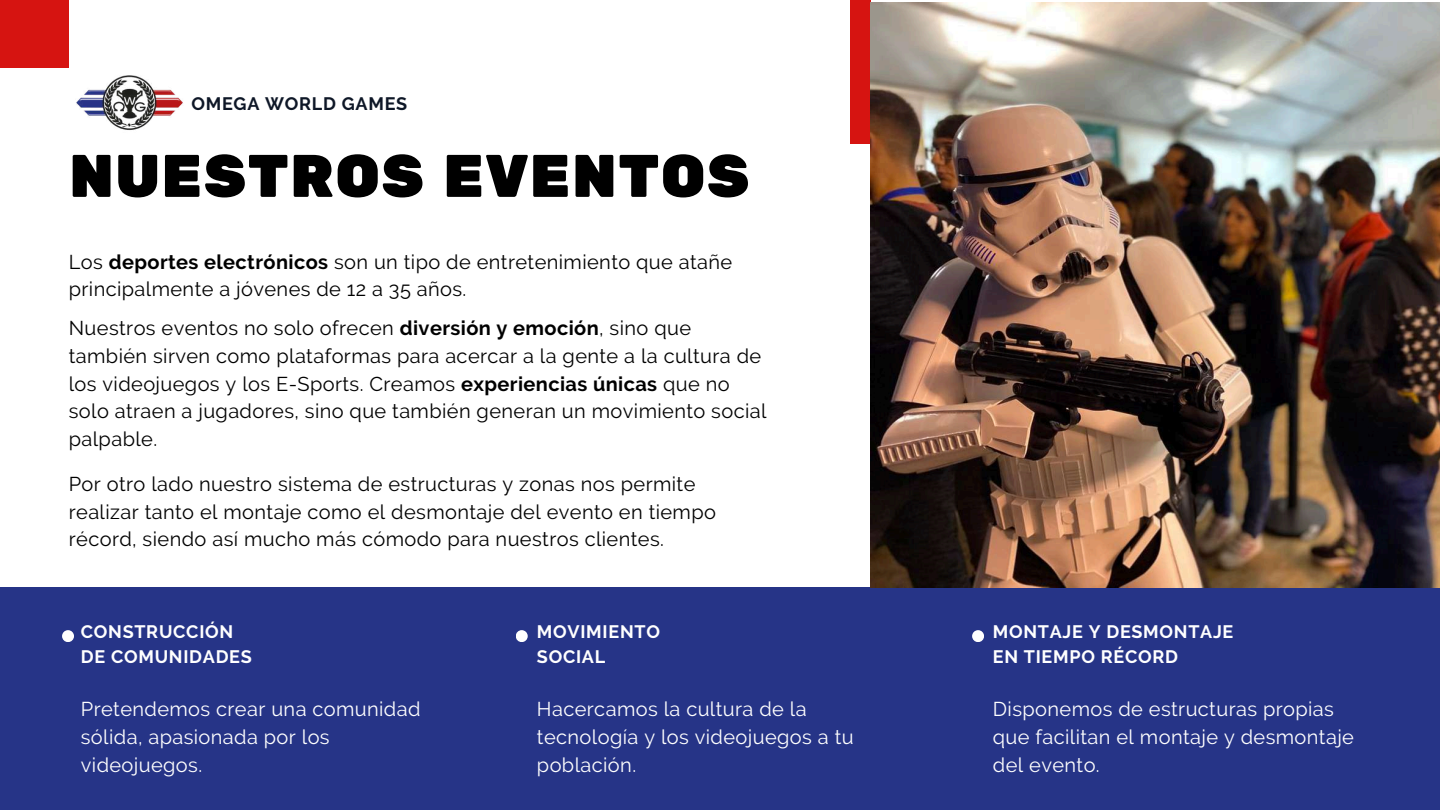
<style>
.page{position:relative;width:1440px;height:810px;background:#fff}
.page>*{position:absolute;margin:0;border:0;box-sizing:border-box;transform-origin:0 0}
.t1{font:60px "Rubik One";letter-spacing:.01em;color:#000}
.t2{font:20px/27.8px "Raleway";letter-spacing:.02em;color:#000}
.t3{font:20px/27.8px "Raleway";letter-spacing:.02em;color:#fff}
.t4{font:700 18px/24.8px "Raleway";letter-spacing:.04em;color:#fff}
.t5{font:700 18px "Raleway";letter-spacing:.04em;color:#0e1727}
.s1{font-weight:700}
</style>
<div class="page">
<div style="left:0;top:587px;width:1440px;height:223px;background:#263487"></div>
<img style="left:76px;top:75px;width:107px;height:55px">
<div style="left:0;top:0;width:69px;height:68px;background:#d61411"></div>
<div style="left:850px;top:0;width:21px;height:143px;background:#d61411"></div>
<div style="left:62px;top:630px;width:12px;height:12px;background:#fff;border-radius:50%"></div>
<div style="left:516px;top:630px;width:12px;height:12px;background:#fff;border-radius:50%"></div>
<div style="left:972px;top:630px;width:12px;height:12px;background:#fff;border-radius:50%"></div>
<img style="left:871px;top:2px;width:569px;height:585px">
<p class="t5" style="left:192px;top:93px;width:217px">OMEGA WORLD GAMES</p>
<h1 class="t1" style="left:69px;top:141px;width:682px">NUESTROS EVENTOS</h1>
<p class="t2" style="left:69px;top:248px;width:665px">Los <span class="s1">deportes electrónicos</span> son un tipo de entretenimiento que atañe principalmente a jóvenes de 12 a 35 años.</p>
<p class="t2" style="left:69px;top:314px;width:699px">Nuestros eventos no solo ofrecen <span class="s1">diversión y emoción</span>, sino que también sirven como plataformas para acercar a la gente a la cultura de los videojuegos y los E-Sports. Creamos <span class="s1">experiencias únicas</span> que no solo atraen a jugadores, sino que también generan un movimiento social palpable.</p>
<p class="t2" style="left:69px;top:470px;width:649px">Por otro lado nuestro sistema de estructuras y zonas nos permite realizar tanto el montaje como el desmontaje del evento en tiempo récord, siendo así mucho más cómodo para nuestros clientes.</p>
<p class="t4" style="left:81px;top:620px;width:173px">CONSTRUCCIÓN<br>DE COMUNIDADES</p>
<p class="t4" style="left:537px;top:620px;width:124px">MOVIMIENTO<br>SOCIAL</p>
<p class="t3" style="left:81px;top:695px;width:341px">Pretendemos crear una comunidad sólida, apasionada por los videojuegos.</p>
<p class="t3" style="left:537px;top:695px;width:318px">Hacercamos la cultura de la tecnología y los videojuegos a tu población.</p>
<p class="t4" style="left:993px;top:620px;width:242px">MONTAJE Y DESMONTAJE<br>EN TIEMPO RÉCORD</p>
<p class="t3" style="left:993px;top:695px;width:363px">Disponemos de estructuras propias que facilitan el montaje y desmontaje del evento.</p>
</div>
